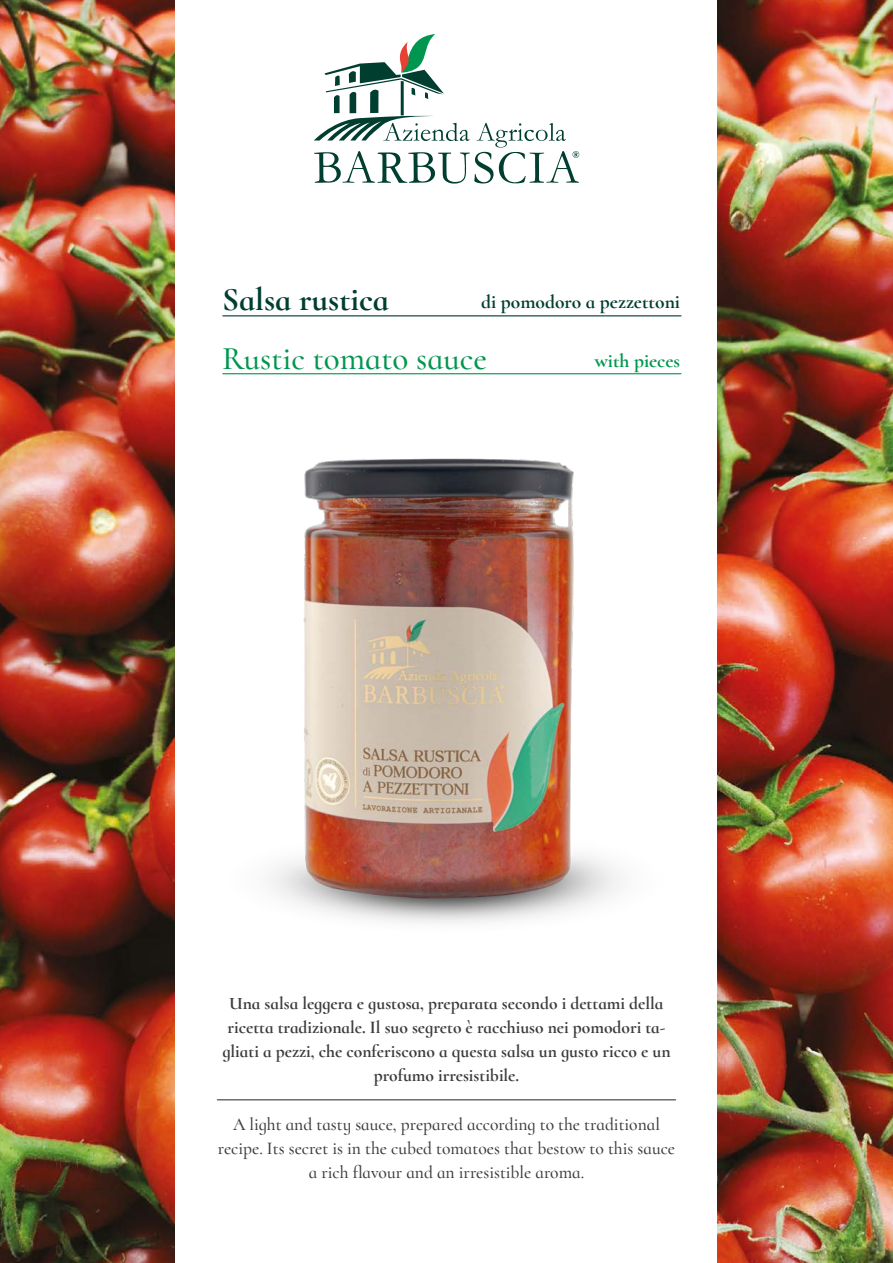
<style>
.page{position:relative;width:893px;height:1263px;background:#fff}
.page>*{position:absolute;margin:0;border:0;box-sizing:border-box;transform-origin:0 0}
.t1{font:500 33px "Cormorant Infant";color:#00964f}
.t2{font:700 33px "Cormorant Infant";color:#003e30}
.t3{font:700 19.5px "Cormorant Infant";color:#003e30}
.t4{font:700 19.5px "Cormorant Infant";color:#00964f}
.t5{font:700 18px/24px "Cormorant Infant";color:#3c3c3b;text-align:center}
.t6{font:500 18px/24px "Cormorant Infant";color:#3c3c3b;text-align:center}
</style>
<div class="page">
<img style="left:0;top:0;width:893px;height:1263px">
<div style="left:176px;top:0;width:541px;height:1263px;background:#fff"></div>
<svg style="left:314px;top:34px;width:265px;height:150px"></svg>
<img style="left:270px;top:458px;width:351px;height:465px">
<hr style="left:223px;top:315px;width:458px;height:1px;background:#003e30">
<hr style="left:223px;top:373px;width:458px;height:1px;background:#00964f">
<hr style="left:217px;top:1099px;width:459px;height:1px;background:#3c3c3b">
<h1 class="t2" style="left:222px;top:279px;width:169px">Salsa rustica</h1>
<h1 class="t1" style="left:222px;top:338px;width:266px">Rustic tomato sauce</h1>
<p class="t3" style="left:481px;top:290px;width:200px">di pomodoro a pezzettoni</p>
<p class="t4" style="left:595px;top:349px;width:87px">with pieces</p>
<p class="t5" style="left:222px;top:991px;width:450px">Una salsa leggera e gustosa, preparata secondo i dettami della ricetta tradizionale. Il suo segreto è racchiuso nei pomodori ta&shy;gliati a pezzi, che conferiscono a questa salsa un gusto ricco e un profumo irresistibile.</p>
<p class="t6" style="left:218px;top:1112px;width:459px">A light and tasty sauce, prepared according to the traditional recipe. Its secret is in the cubed tomatoes that bestow to this sauce a rich flavour and an irresistible aroma.</p>
</div>
